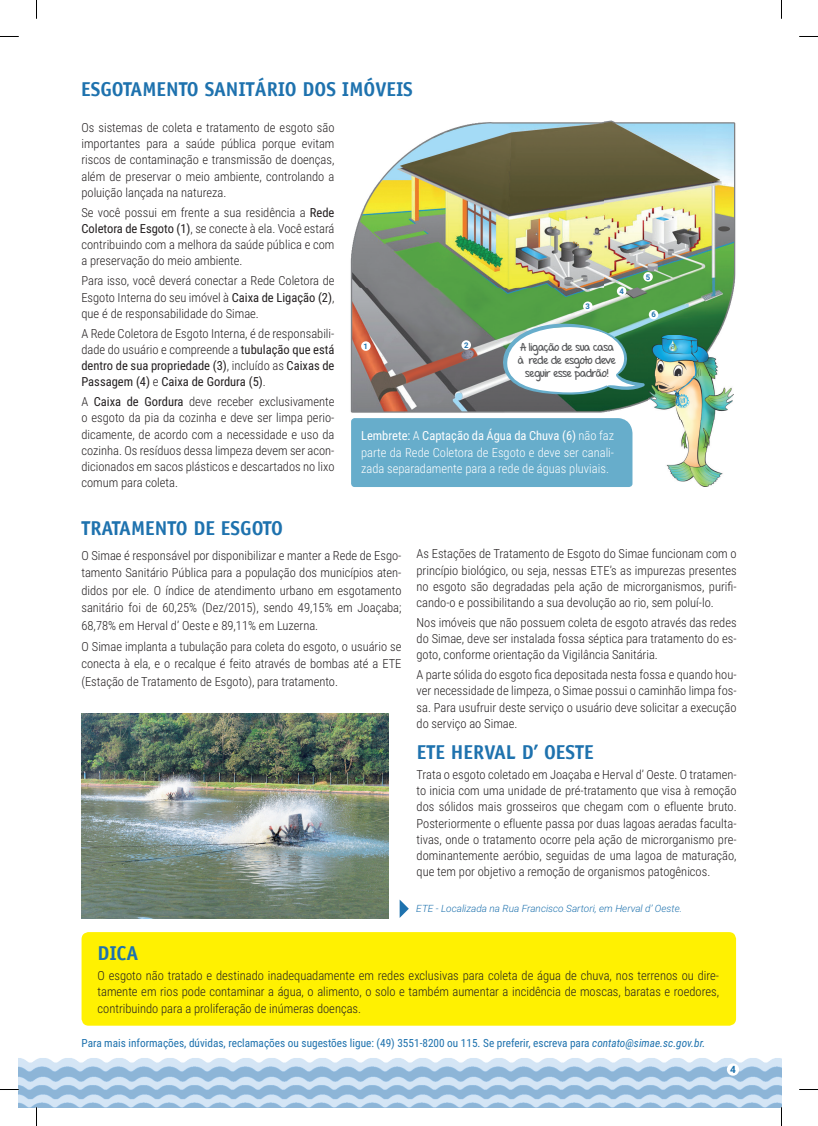
<style>
.page{position:relative;width:818px;height:1126px;background:#fff}
.page>*{position:absolute;margin:0;border:0;box-sizing:border-box;transform-origin:0 0}
.t1{font:700 20px "Officina Sans LT";color:#1e72ae}
.t2{font:300 12.5px/16.2px "Roboto Condensed";color:#231f20;text-align:justify}
.t3{font:300 12.5px/16.2px "Roboto Condensed";color:#fff;text-align:justify}
.t4{font:11.25px "Roboto Condensed";color:#1e72ae}
.t5{font:11px/13.1px "Set Firetothe Rain";letter-spacing:-.035em;color:#57585a;text-align:center}
.t6{font:italic 300 10px "Roboto";color:#1e72ae}
.t7{font:700 10px "Roboto";color:#1e72ae}
.t8{font:700 7.75px "Roboto";color:#1e72ae}
.s1{font-weight:400}
.s2{font-style:italic}
</style>
<div class="page">
<div style="left:81px;top:932px;width:654px;height:93px;background:#fff101;border-radius:7px"></div>
<div style="left:351px;top:419px;width:281px;height:68px;background:#67adcb"></div>
<img style="left:350px;top:120px;width:386px;height:299px">
<img style="left:352px;top:418px;width:270px;height:1px">
<div style="left:361px;top:341px;width:9px;height:10px;background:#fff;border-radius:50%"></div>
<div style="left:461px;top:340px;width:9px;height:10px;background:#fff;border-radius:50%"></div>
<div style="left:643px;top:272px;width:9px;height:9px;background:#fff;border-radius:50%"></div>
<svg style="left:616px;top:286px;width:10px;height:10px"></svg>
<svg style="left:582px;top:301px;width:10px;height:10px"></svg>
<div style="left:648px;top:310px;width:10px;height:9px;background:#fff;border-radius:50%"></div>
<img style="left:19px;top:1058px;width:762px;height:49px">
<div style="left:726px;top:1063px;width:12px;height:12px;background:#fff;border-radius:50%"></div>
<img style="left:81px;top:713px;width:307px;height:205px">
<svg style="left:399px;top:899px;width:9px;height:18px"></svg>
<img style="left:648px;top:335px;width:84px;height:151px">
<svg style="left:498px;top:320px;width:146px;height:74px"></svg>
<svg style="left:0;top:36px;width:19px;height:1px"></svg>
<svg style="left:799px;top:36px;width:18px;height:1px"></svg>
<svg style="left:0;top:1088px;width:19px;height:2px"></svg>
<svg style="left:799px;top:1089px;width:18px;height:1px"></svg>
<svg style="left:36px;top:0;width:1px;height:19px"></svg>
<svg style="left:36px;top:1107px;width:1px;height:18px"></svg>
<h1 class="t1" style="left:81px;top:77px;width:333px">ESGOTAMENTO SANITÁRIO DOS IMÓVEIS</h1>
<p class="t2" style="left:81px;top:119px;width:254px">Os sistemas de coleta e tratamento de esgoto são importantes para a saúde pública porque evitam riscos de contaminação e transmissão de doenças, além de preservar o meio ambiente, controlando a poluição lançada na natureza.</p>
<p class="t2" style="left:81px;top:204px;width:254px">Se você possui em frente a sua residência a <span class="s1">Rede Coletora de Esgoto (1)</span>, se conecte à ela. Você estará contribuindo com a melhora da saúde pública e com a preservação do meio ambiente.</p>
<p class="t2" style="left:81px;top:272px;width:254px">Para isso, você deverá conectar a Rede Coletora de Esgoto Interna do seu imóvel à <span class="s1">Caixa de Ligação (2)</span>, que é de responsabilidade do Simae.</p>
<p class="t2" style="left:81px;top:324px;width:254px">A Rede Coletora de Esgoto Interna, é de responsabili&shy;dade do usuário e compreende a <span class="s1">tubulação que está dentro de sua propriedade (3)</span>, incluído as <span class="s1">Caixas de Passagem (4)</span> e <span class="s1">Caixa de Gordura (5)</span>.</p>
<p class="t2" style="left:81px;top:393px;width:254px">A <span class="s1">Caixa de Gordura</span> deve receber exclusivamente o esgoto da pia da cozinha e deve ser limpa perio&shy;dicamente, de acordo com a necessidade e uso da cozinha. Os resíduos dessa limpeza devem ser acon&shy;dicionados em sacos plásticos e descartados no lixo comum para coleta.</p>
<p class="t8" style="left:363px;top:340px;width:6px">1</p>
<p class="t8" style="left:463px;top:339px;width:6px">2</p>
<p class="t8" style="left:585px;top:301px;width:6px">3</p>
<p class="t8" style="left:619px;top:286px;width:6px">4</p>
<p class="t5" style="left:517px;top:341px;width:100px">A ligação de sua casa à rede de esgoto deve seguir esse padrão!</p>
<p class="t3" style="left:361px;top:427px;width:254px"><span class="s1">Lembrete:</span> A <span class="s1">Captação da Água da Chuva (6)</span> não faz parte da Rede Coletora de Esgoto e deve ser canali&shy;zada separadamente para a rede de águas pluviais.</p>
<p class="t8" style="left:645px;top:271px;width:6px">5</p>
<p class="t8" style="left:651px;top:309px;width:6px">6</p>
<h1 class="t1" style="left:81px;top:515px;width:203px">TRATAMENTO DE ESGOTO</h1>
<p class="t2" style="left:81px;top:546px;width:321px;line-height:17.5px">O Simae é responsável por disponibilizar e manter a Rede de Esgo&shy;tamento Sanitário Pública para a população dos municípios aten&shy;didos por ele. O índice de atendimento urbano em esgotamento sanitário foi de 60,25% (Dez/2015), sendo 49,15% em Joaçaba; 68,78% em Herval d’ Oeste e 89,11% em Luzerna.</p>
<p class="t2" style="left:81px;top:637px;width:321px;line-height:17.5px">O Simae implanta a tubulação para coleta do esgoto, o usuário se conecta à ela, e o recalque é feito através de bombas até a ETE (Estação de Tratamento de Esgoto), para tratamento.</p>
<p class="t2" style="left:416px;top:545px;width:321px">As Estações de Tratamento de Esgoto do Simae funcionam com o princípio biológico, ou seja, nessas ETE’s as impurezas presentes no esgoto são degradadas pela ação de microrganismos, purifi&shy;cando-o e possibilitando a sua devolução ao rio, sem poluí-lo.</p>
<p class="t2" style="left:416px;top:613px;width:321px">Nos imóveis que não possuem coleta de esgoto através das redes do Simae, deve ser instalada fossa séptica para tratamento do es&shy;goto, conforme orientação da Vigilância Sanitária.</p>
<p class="t2" style="left:416px;top:666px;width:321px">A parte sólida do esgoto fica depositada nesta fossa e quando hou&shy;ver necessidade de limpeza, o Simae possui o caminhão limpa fos&shy;sa. Para usufruir deste serviço o usuário deve solicitar a execução do serviço ao Simae.</p>
<h1 class="t1" style="left:416px;top:739px;width:178px">ETE HERVAL D’ OESTE</h1>
<p class="t2" style="left:416px;top:765px;width:321px">Trata o esgoto coletado em Joaçaba e Herval d’ Oeste. O tratamen&shy;to inicia com uma unidade de pré-tratamento que visa à remoção dos sólidos mais grosseiros que chegam com o efluente bruto.<br>Posteriormente o efluente passa por duas lagoas aeradas faculta&shy;tivas, onde o tratamento ocorre pela ação de microrganismo pre&shy;dominantemente aeróbio, seguidas de uma lagoa de maturação, que tem por objetivo a remoção de organismos patogênicos.</p>
<p class="t6" style="left:416px;top:901px;width:267px">ETE - Localizada na Rua Francisco Sartori, em Herval d’ Oeste.</p>
<h1 class="t1" style="left:97px;top:941px;width:42px">DICA</h1>
<p class="t2" style="left:97px;top:967px;width:622px">O esgoto não tratado e destinado inadequadamente em redes exclusivas para coleta de água de chuva, nos terrenos ou dire&shy;tamente em rios pode contaminar a água, o alimento, o solo e também aumentar a incidência de moscas, baratas e roedores, contribuindo para a proliferação de inúmeras doenças.</p>
<p class="t4" style="left:81px;top:1034px;width:625px">Para mais informações, dúvidas, reclamações ou sugestões ligue: (49) 3551-8200 ou 115. Se preferir, escreva para <span class="s2">contato@simae.sc.gov.br.</span></p>
<p class="t7" style="left:729px;top:1062px;width:7px">4</p>
</div>
